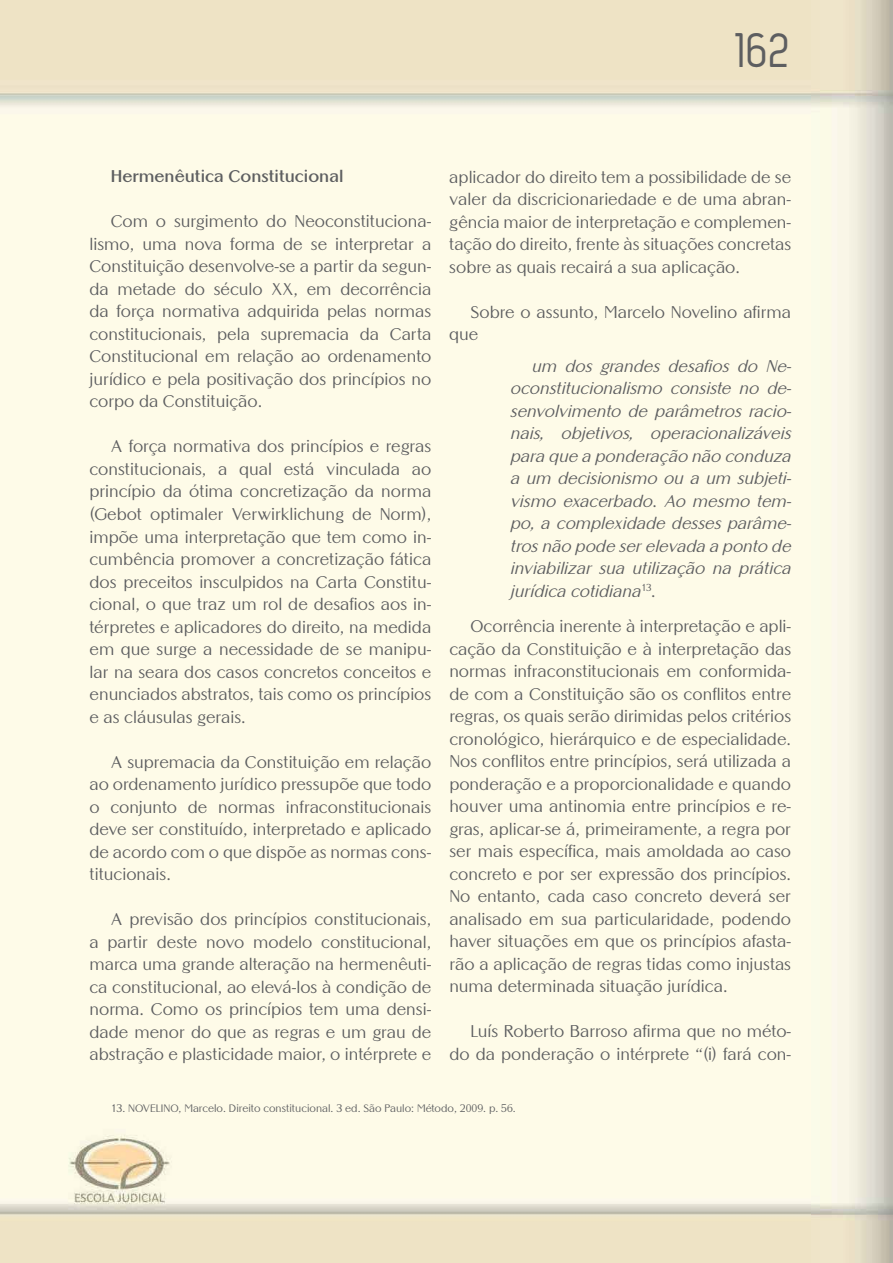
<style>
.page{position:relative;width:893px;height:1263px;background:#fff}
.page>*{position:absolute;margin:0;border:0;box-sizing:border-box;transform-origin:0 0}
.t1{font:49.5px "Zag";color:#5d5e60}
.t2{font:16.5px/22.5px "Altrincham";color:#5d5e60;text-align:justify}
.t3{font:italic 16.5px/22.5px "Altrincham";color:#5d5e60;text-align:justify}
.t4{font:700 16.5px "Altrincham";color:#5d5e60}
.t5{font:10.5px "Altrincham";color:#5d5e60}
</style>
<div class="page">
<img style="left:0;top:0;width:893px;height:1262px">
<h1 class="t1" style="left:737px;top:35px;width:57px">162</h1>
<p class="t4" style="left:111px;top:170px;width:234px">Hermenêutica Constitucional</p>
<p class="t2" style="left:89px;top:211px;width:343px;text-indent:21px">Com o surgimento do Neoconstituciona&shy;lismo, uma nova forma de se interpretar a Constituição desenvolve-se a partir da segun&shy;da metade do século XX, em decorrência da força normativa adquirida pelas normas constitucionais, pela supremacia da Carta Constitucional em relação ao ordenamento jurídico e pela positivação dos princípios no corpo da Constituição.</p>
<p class="t2" style="left:89px;top:436px;width:343px;text-indent:21px">A força normativa dos princípios e regras constitucionais, a qual está vinculada ao princípio da ótima concretização da norma (Gebot optimaler Verwirklichung de Norm), impõe uma interpretação que tem como in&shy;cumbência promover a concretização fática dos preceitos insculpidos na Carta Constitu&shy;cional, o que traz um rol de desafios aos in&shy;térpretes e aplicadores do direito, na medida em que surge a necessidade de se manipu&shy;lar na seara dos casos concretos conceitos e enunciados abstratos, tais como os princípios e as cláusulas gerais.</p>
<p class="t2" style="left:89px;top:751px;width:343px;text-indent:21px">A supremacia da Constituição em relação ao ordenamento jurídico pressupõe que todo o conjunto de normas infraconstitucionais deve ser constituído, interpretado e aplicado de acordo com o que dispõe as normas cons&shy;titucionais.</p>
<p class="t2" style="left:89px;top:909px;width:343px;text-indent:21px">A previsão dos princípios constitucionais, a partir deste novo modelo constitucional, marca uma grande alteração na hermenêuti&shy;ca constitucional, ao elevá-los à condição de norma. Como os princípios tem uma densi&shy;dade menor do que as regras e um grau de abstração e plasticidade maior, o intérprete e</p>
<p class="t2" style="left:449px;top:167px;width:343px">aplicador do direito tem a possibilidade de se valer da discricionariedade e de uma abran&shy;gência maior de interpretação e complemen&shy;tação do direito, frente às situações concretas sobre as quais recairá a sua aplicação.</p>
<p class="t2" style="left:449px;top:302px;width:343px;text-indent:21px">Sobre o assunto, Marcelo Novelino afirma que</p>
<p class="t3" style="left:510px;top:356px;width:282px;text-indent:21px">um dos grandes desafios do Ne&shy;oconstitucionalismo consiste no de&shy;senvolvimento de parâmetros racio&shy;nais, objetivos, operacionalizáveis para que a ponderação não conduza a um decisionismo ou a um subjeti&shy;vismo exacerbado. Ao mesmo tem&shy;po, a complexidade desses parâme&shy;tros não pode ser elevada a ponto de inviabilizar sua utilização na prática jurídica cotidiana<sup>13</sup>.</p>
<p class="t2" style="left:449px;top:616px;width:343px;text-indent:21px">Ocorrência inerente à interpretação e apli&shy;cação da Constituição e à interpretação das normas infraconstitucionais em conformida&shy;de com a Constituição são os conflitos entre regras, os quais serão dirimidas pelos critérios cronológico, hierárquico e de especialidade.<br>Nos conflitos entre princípios, será utilizada a ponderação e a proporcionalidade e quando houver uma antinomia entre princípios e re&shy;gras, aplicar-se á, primeiramente, a regra por ser mais específica, mais amoldada ao caso concreto e por ser expressão dos princípios.<br>No entanto, cada caso concreto deverá ser analisado em sua particularidade, podendo haver situações em que os princípios afasta&shy;rão a aplicação de regras tidas como injustas numa determinada situação jurídica.</p>
<p class="t2" style="left:449px;top:1021px;width:343px;text-align:right">Luís Roberto Barroso afirma que no méto&shy;do da ponderação o intérprete “(i) fará con-</p>
<p class="t5" style="left:111px;top:1104px;width:407px">13. NOVELINO, Marcelo. Direito constitucional. 3 ed. São Paulo: Método, 2009. p. 56.</p>
</div>
